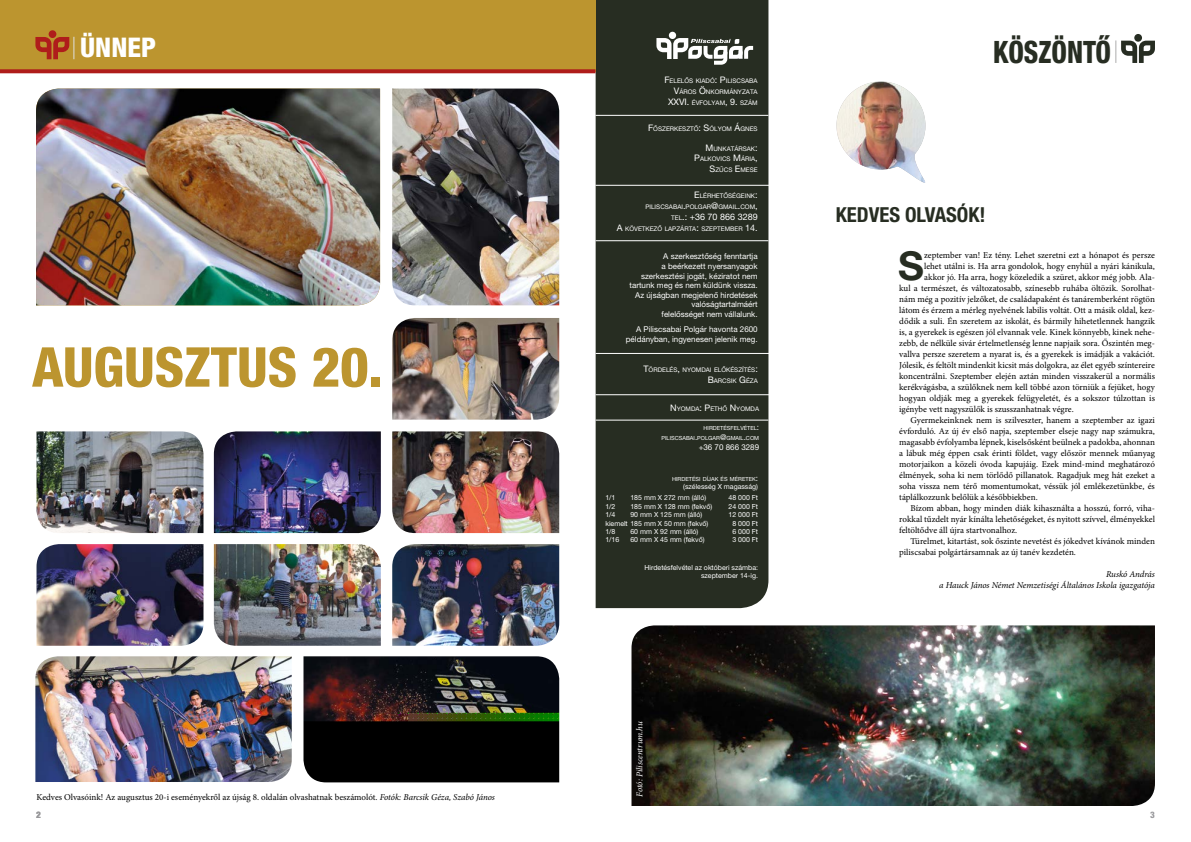
<style>
.page{position:relative;width:1191px;height:842px;background:#fff}
.page>*{position:absolute;margin:0;border:0;box-sizing:border-box;transform-origin:0 0}
.t1{font:800 condensed 55px "Helvetica Neue LT Pro";color:#bc952f}
.t2{font:700 39.8px "Helvetica Neue LT Pro";color:#272d22}
.t3{font:800 condensed 30.9px "Helvetica Neue LT Pro";color:#272d22;scale:.88 1}
.t4{font:800 condensed 27.1px "Helvetica Neue LT Pro";color:#fff}
.t5{font:700 condensed 20.7px "Helvetica Neue LT Pro";color:#272d22}
.t6{font:9px "Minion Pro";color:#000}
.t7{font:italic 9px/11px "Minion Pro";letter-spacing:-.005em;color:#000;text-align:right}
.t8{font:italic 9px "Minion Pro";letter-spacing:-.01em;color:#fff}
.t9{font:9px "Helvetica Neue LT Pro";color:#fff}
.t10{font:800 condensed 9px "Helvetica Neue LT Pro";color:#98989b}
.t11{font:8px/9.6px "Helvetica Neue LT Pro";color:#fff;text-align:right}
.t12{font:8px "Helvetica Neue LT Pro";color:#fff}
.t13{font:7px/8.4px "Helvetica Neue LT Pro";color:#fff;text-align:right}
.t14{font:6.3px/10.8px "Helvetica Neue LT Pro";color:#fff;text-align:right}
.t15{font:5.6px/9.6px "Helvetica Neue LT Pro";color:#fff;text-align:right}
.s1{font-style:italic}
.s2{font-size:9px}
.s3{font-size:6.3px}
.s4{font-size:8px}
</style>
<div class="page">
<div style="left:1134px;top:34px;width:8px;height:8px;background:#272d22;border-radius:50%"></div>
<svg style="left:1115px;top:40px;width:40px;height:23px"></svg>
<div style="left:595px;top:0;width:173px;height:608px;background:#272d22"></div>
<div style="left:669px;top:32px;width:7px;height:7px;background:#fff;border-radius:50%"></div>
<svg style="left:656px;top:38px;width:97px;height:27px"></svg>
<hr style="left:595px;top:115px;width:173px;height:1px;background:#fff">
<hr style="left:595px;top:185px;width:174px;height:1px;background:#fff">
<hr style="left:595px;top:394px;width:179px;height:1px;background:#fff">
<hr style="left:595px;top:353px;width:174px;height:1px;background:#fff">
<hr style="left:595px;top:240px;width:173px;height:1px;background:#fff">
<hr style="left:595px;top:420px;width:173px;height:1px;background:#fff">
<img style="left:836px;top:81px;width:90px;height:102px">
<div style="left:0;top:0;width:595px;height:71px;background:#bc952f"></div>
<div style="left:49px;top:30px;width:7px;height:8px;background:#af1d1b;border-radius:50%"></div>
<svg style="left:35px;top:37px;width:39px;height:22px"></svg>
<svg style="left:0;top:69px;width:595px;height:4px;background:#af251c"></svg>
<img style="left:631px;top:625px;width:524px;height:181px">
<img style="left:36px;top:89px;width:344px;height:216px">
<img style="left:35px;top:656px;width:257px;height:126px">
<img style="left:392px;top:318px;width:167px;height:102px">
<img style="left:392px;top:431px;width:167px;height:102px">
<img style="left:392px;top:544px;width:167px;height:102px">
<img style="left:36px;top:431px;width:167px;height:102px">
<img style="left:36px;top:544px;width:167px;height:102px">
<img style="left:214px;top:431px;width:167px;height:102px">
<img style="left:214px;top:544px;width:167px;height:102px">
<img style="left:392px;top:89px;width:167px;height:216px">
<img style="left:303px;top:656px;width:256px;height:126px">
<h3 class="t4" style="left:80px;top:31px;width:77px">ÜNNEP</h3>
<h1 class="t1" style="left:32px;top:333px;width:352px">AUGUSZTUS 20.</h1>
<p class="t6" style="left:36px;top:791px;width:460px">Kedves Olvasóink! Az augusztus 20-i eseményekről az újság 8. oldalán olvashatnak beszámolót. <span class="s1">Fotók: Barcsik Géza, Szabó János</span></p>
<p class="t10" style="left:36px;top:810px;width:6px">2</p>
<p class="t14" style="left:664px;top:75px;width:95px"><span class="s2">F</span>ELELŐS KIADÓ<span class="s2">: P</span>ILISCSABA<br><span class="s2">V</span>ÁROS <span class="s2">Ö</span>NKORMÁNYZATA<br><span class="s2">XXVI .</span> ÉVFOLYAM<span class="s2">, 9.</span> SZÁM</p>
<p class="t14" style="left:648px;top:123px;width:111px"><span class="s2">F</span>ŐSZERKESZTŐ<span class="s2">: S</span>ÓLYOM <span class="s2">Á</span>GNES</p>
<p class="t14" style="left:694px;top:143px;width:65px"><span class="s2">M</span> UNKATÁRSAK<span class="s2">:<br>P</span>ALKOVICS <span class="s2">M</span>ÁRIA<span class="s2">,<br>S</span>ZŰCS <span class="s2">E</span>MESE</p>
<p class="t14" style="left:645px;top:191px;width:114px"><span class="s2">E</span>LÉRHETŐSÉGEINK<span class="s2">:<br></span>PILISCSABAI<span class="s2">.</span>POLGAR<span class="s2">@</span>GMAIL<span class="s2">.</span>COM<span class="s2">,</span></p>
<p class="t9" style="left:671px;top:211px;width:88px"><span class="s3">TEL</span>.: +36 70 866 3289</p>
<p class="t14" style="left:617px;top:223px;width:142px"><span class="s2">A</span> KÖVETKEZŐ LAPZÁRTA<span class="s2">:</span> SZEPTEMBER <span class="s2">14.</span></p>
<p class="t11" style="left:629px;top:252px;width:130px">A szerkesztőség fenntartja<br>a beérkezett nyersanyagok szerkesztési jogát, kéziratot nem tartunk meg és nem küldünk vissza.<br>Az újságban megjelenő hirdetések valóságtartalmáért<br>felelősséget nem vállalunk.</p>
<p class="t11" style="left:626px;top:324px;width:133px">A Piliscsabai Polgár havonta 2600 példányban, ingyenesen jelenik meg.</p>
<p class="t14" style="left:643px;top:364px;width:116px"><span class="s2">T</span>ÖRDELÉS<span class="s2">,</span> NYOMDAI ELŐKÉSZÍTÉS<span class="s2">:<br>B</span>ARCSIK <span class="s2">G</span>ÉZA</p>
<p class="t14" style="left:670px;top:404px;width:90px"><span class="s2">N</span>YOMDA<span class="s2">: P</span>ETHŐ <span class="s2">N</span>YOMDA</p>
<p class="t15" style="left:661px;top:424px;width:99px">HIRDETÉSFELVÉTEL<span class="s4">:<br></span>PILISCSABAI<span class="s4">.</span>POLGAR<span class="s4">@</span>GMAIL<span class="s4">.</span>COM</p>
<p class="t12" style="left:698px;top:442px;width:62px">+36 70 866 3289</p>
<p class="t15" style="left:672px;top:474px;width:87px">HIRDETÉSI DÍJAK ÉS MÉRETEK<span class="s4">:</span></p>
<p class="t13" style="left:683px;top:482px;width:76px">(szélesség X magasság)</p>
<p class="t13" style="left:605px;top:494px;width:12px">1/1</p>
<p class="t13" style="left:630px;top:494px;width:77px">185 mm X 272 mm (álló)</p>
<p class="t13" style="left:728px;top:494px;width:31px">48 000 Ft</p>
<p class="t13" style="left:605px;top:502px;width:12px">1/2</p>
<p class="t13" style="left:630px;top:502px;width:83px">185 mm X 128 mm (fekvő)</p>
<p class="t13" style="left:728px;top:502px;width:31px">24 000 Ft</p>
<p class="t13" style="left:605px;top:510px;width:12px">1/4</p>
<p class="t13" style="left:630px;top:510px;width:73px">90 mm X 125 mm (álló)</p>
<p class="t13" style="left:728px;top:510px;width:31px">12 000 Ft</p>
<p class="t13" style="left:605px;top:519px;width:104px">kiemelt 185 mm X 50 mm (fekvő)</p>
<p class="t13" style="left:732px;top:519px;width:27px">8 000 Ft</p>
<p class="t13" style="left:605px;top:527px;width:12px">1/8</p>
<p class="t13" style="left:630px;top:527px;width:69px">60 mm X 92 mm (álló)</p>
<p class="t13" style="left:732px;top:527px;width:27px">6 000 Ft</p>
<p class="t13" style="left:605px;top:536px;width:16px">1/16</p>
<p class="t13" style="left:630px;top:536px;width:76px">60 mm X 45 mm (fekvő)</p>
<p class="t13" style="left:732px;top:536px;width:27px">3 000 Ft</p>
<p class="t13" style="left:644px;top:563px;width:115px">Hirdetésfelvétel az októberi számba: szeptember 14-ig.</p>
<p class="t8" style="left:633px;top:797px;width:77px;rotate:-90deg">Fotó: Piliscentrum.hu</p>
<h3 class="t3" style="left:993px;top:33px;width:135px">KÖSZÖNTŐ</h3>
<h3 class="t5" style="left:835px;top:202px;width:151px">KEDVES OLVASÓK!</h3>
<h2 class="t2" style="left:898px;top:241px;width:27px">S</h2>
<p class="t6" style="left:924px;top:249px;width:232px">zeptember van! Ez tény. Lehet szeretni ezt a hónapot és persze</p>
<p class="t6" style="left:924px;top:260px;width:232px">lehet utálni is. Ha arra gondolok, hogy enyhül a nyári kánikula,</p>
<p class="t6" style="left:924px;top:271px;width:232px">akkor jó. Ha arra, hogy közeledik a szüret, akkor még jobb. Ala-</p>
<p class="t6" style="left:899px;top:282px;width:257px">kul a természet, és változatosabb, színesebb ruhába öltözik. Sorolhat-</p>
<p class="t6" style="left:899px;top:293px;width:257px">nám még a pozitív jelzőket, de családapaként és tanáremberként rögtön</p>
<p class="t6" style="left:899px;top:304px;width:257px">látom és érzem a mérleg nyelvének labilis voltát. Ott a másik oldal, kez-</p>
<p class="t6" style="left:899px;top:315px;width:257px">dődik a suli. Én szeretem az iskolát, és bármily hihetetlennek hangzik</p>
<p class="t6" style="left:899px;top:326px;width:257px">is, a gyerekek is egészen jól elvannak vele. Kinek könnyebb, kinek nehe-</p>
<p class="t6" style="left:899px;top:337px;width:257px">zebb, de nélküle sivár értelmetlenség lenne napjaik sora. Őszintén meg-</p>
<p class="t6" style="left:899px;top:348px;width:257px">vallva persze szeretem a nyarat is, és a gyerekek is imádják a vakációt.</p>
<p class="t6" style="left:899px;top:359px;width:257px">Jólesik, és feltölt mindenkit kicsit más dolgokra, az élet egyéb színtereire</p>
<p class="t6" style="left:899px;top:370px;width:257px">koncentrálni. Szeptember elején aztán minden visszakerül a normális</p>
<p class="t6" style="left:899px;top:381px;width:257px">kerékvágásba, a szülőknek nem kell többé azon törniük a fejüket, hogy</p>
<p class="t6" style="left:899px;top:392px;width:257px">hogyan oldják meg a gyerekek felügyeletét, és a sokszor túlzottan is</p>
<p class="t6" style="left:899px;top:403px;width:176px">igénybe vett nagyszülők is szusszanhatnak végre.</p>
<p class="t6" style="left:910px;top:414px;width:246px">Gyermekeinknek nem is szilveszter, hanem a szeptember az igazi</p>
<p class="t6" style="left:899px;top:425px;width:257px">évforduló. Az új év első napja, szeptember elseje nagy nap számukra,</p>
<p class="t6" style="left:899px;top:436px;width:257px">magasabb évfolyamba lépnek, kiselsősként beülnek a padokba, ahonnan</p>
<p class="t6" style="left:899px;top:447px;width:257px">a lábuk még éppen csak érinti földet, vagy először mennek műanyag</p>
<p class="t6" style="left:899px;top:458px;width:257px">motorjaikon a közeli óvoda kapujáig. Ezek mind-mind meghatározó</p>
<p class="t6" style="left:899px;top:469px;width:257px">élmények, soha ki nem törlődő pillanatok. Ragadjuk meg hát ezeket a</p>
<p class="t6" style="left:899px;top:480px;width:257px">soha vissza nem térő momentumokat, véssük jól emlékezetünkbe, és</p>
<p class="t6" style="left:899px;top:491px;width:140px">táplálkozzunk belőlük a későbbiekben.</p>
<p class="t6" style="left:910px;top:502px;width:246px">Bízom abban, hogy minden diák kihasználta a hosszú, forró, viha-</p>
<p class="t6" style="left:899px;top:513px;width:257px">rokkal tűzdelt nyár kínálta lehetőségeket, és nyitott szívvel, élményekkel</p>
<p class="t6" style="left:899px;top:524px;width:119px">feltöltődve áll újra startvonalhoz.</p>
<p class="t6" style="left:910px;top:535px;width:246px">Türelmet, kitartást, sok őszinte nevetést és jókedvet kívánok minden</p>
<p class="t6" style="left:899px;top:546px;width:178px">piliscsabai polgártársamnak az új tanév kezdetén.</p>
<p class="t7" style="left:939px;top:568px;width:217px">Ruskó András<br>a Hauck János Német Nemzetiségi Általános Iskola igazgatója</p>
<p class="t10" style="left:1150px;top:810px;width:6px">3</p>
</div>
